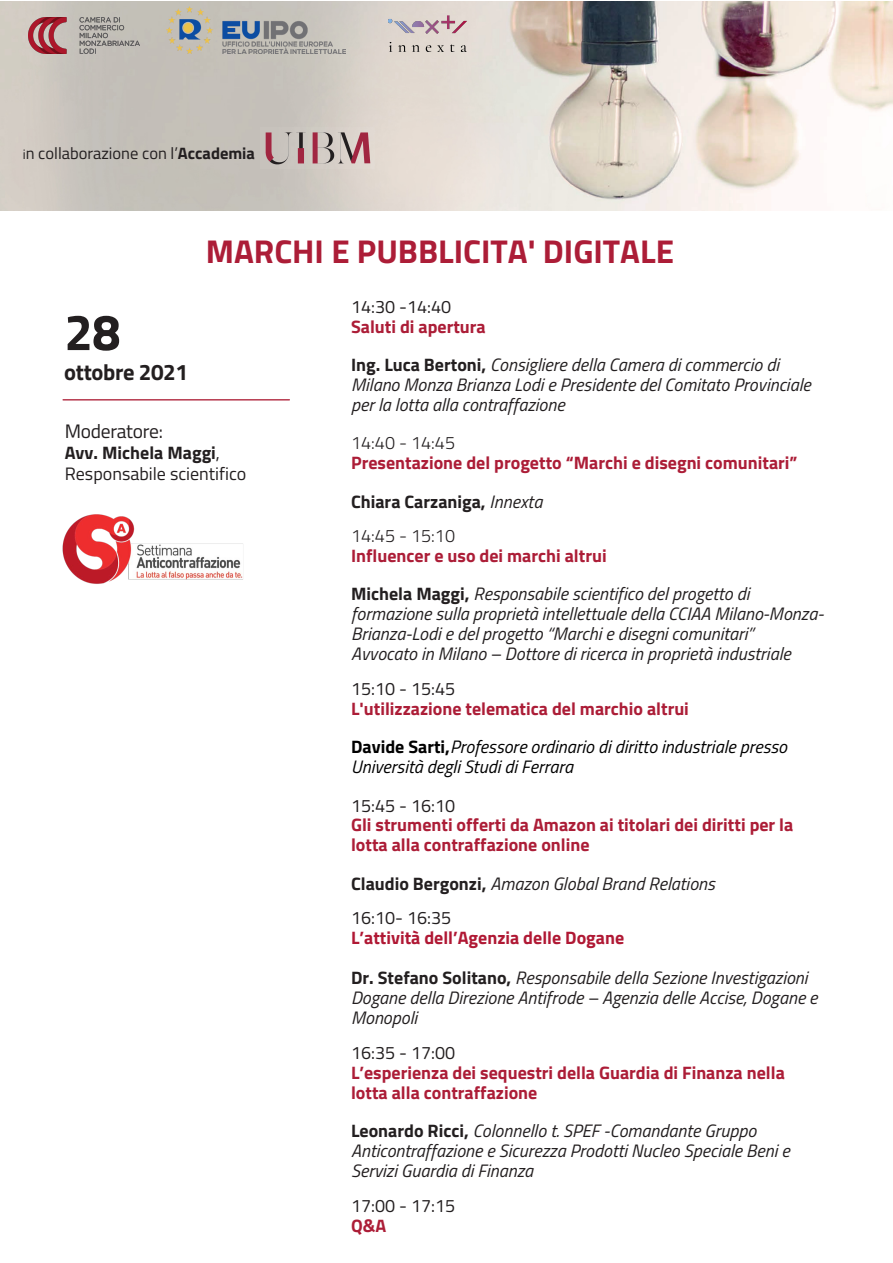
<style>
.page{position:relative;width:893px;height:1263px;background:#fff}
.page>*{position:absolute;margin:0;border:0;box-sizing:border-box;transform-origin:0 0}
.t1{font:700 51px "Titillium Web";color:#231f20}
.t2{font:700 33px "Titillium Web";color:#ac1d37}
.t3{font:700 22.5px "Titillium Web";letter-spacing:-.015em;color:#231f20}
.t4{font:19.5px "Titillium Web";letter-spacing:-.015em;color:#231f20}
.t5{font:italic 18px/19.8px "Titillium Web";color:#231f20}
.t6{font:700 18px/19.8px "Titillium Web";color:#ac1d37}
.t7{font:italic 18px/38.4px "Titillium Web";color:#000}
.t8{font:18px/21.1px "Titillium Web";color:#231f20}
.t9{font:700 18px "Titillium Web";color:#b01834}
.t10{font:300 18px "Titillium Web";color:#231f20}
.t11{font:16.5px "Titillium Web";color:#231f20}
.s1{font-size:13.5px}
.s2{font-weight:700}
.s3{font-weight:700;font-style:normal;color:#ac1d37}
.s4{font-weight:700;font-style:normal}
.s5{color:#231f20}
.s6{font-weight:400;font-style:italic;color:#231f20}
.s7{font-style:normal}
</style>
<div class="page">
<hr style="left:63px;top:399px;width:226px;height:1px;background:#ac1c35">
<img style="left:0;top:2px;width:893px;height:209px">
<img style="left:260px;top:127px;width:115px;height:42px">
<img style="left:167px;top:6px;width:179px;height:47px">
<img style="left:29px;top:18px;width:110px;height:36px">
<img style="left:62px;top:514px;width:181px;height:70px">
<img style="left:375px;top:7px;width:106px;height:58px">
<p class="t11" style="left:23px;top:141px;width:234px"><span class="s1">i</span>n collaborazione con l’<span class="s2">Accademia</span></p>
<h2 class="t2" style="left:206px;top:226px;width:470px">MARCHI E PUBBLICITA' DIGITALE</h2>
<h1 class="t1" style="left:64px;top:293px;width:58px">28</h1>
<p class="t3" style="left:64px;top:355px;width:125px">ottobre 2021</p>
<p class="t4" style="left:65px;top:417px;width:100px">Moderatore:</p>
<p class="t8" style="left:65px;top:441px;width:183px"><span class="s2">Avv. Michela Maggi</span>,<br>Responsabile scientifico</p>
<p class="t8" style="left:351px;top:295px;width:102px">14:30 -14:40</p>
<p class="t5" style="left:351px;top:306px;width:430px;line-height:38.4px"><span class="s3">Saluti di apertura<br></span><span class="s4">Ing. Luca Bertoni,</span> Consigliere della Camera di commercio di</p>
<p class="t5" style="left:351px;top:374px;width:461px">Milano Monza Brianza Lodi e Presidente del Comitato Provinciale per la lotta alla contraffazione</p>
<p class="t10" style="left:351px;top:430px;width:106px">14:40 - 14:45</p>
<p class="t6" style="left:351px;top:443px;width:448px;line-height:38.4px">Presentazione del progetto “Marchi e disegni comunitari”<br><span class="s5">Chiara Carzaniga,</span> <span class="s6">Innexta</span></p>
<p class="t10" style="left:351px;top:523px;width:106px">14:45 - 15:10</p>
<p class="t5" style="left:351px;top:535px;width:400px;line-height:38.4px"><span class="s3">Influencer e uso dei marchi altrui<br></span><span class="s4">Michela Maggi,</span> Responsabile scientifico del progetto di</p>
<p class="t5" style="left:351px;top:603px;width:472px">formazione sulla proprietà intellettuale della CCIAA Milano-Monza-<br>Brianza-Lodi e del progetto “Marchi e disegni comunitari”<br>Avvocato in Milano – Dottore di ricerca in proprietà industriale</p>
<p class="t8" style="left:351px;top:677px;width:106px">15:10 - 15:45</p>
<p class="t7" style="left:351px;top:688px;width:438px"><span class="s3">L'utilizzazione telematica del marchio altrui<br></span><span class="s4">Davide Sarti,</span>Professore ordinario di diritto industriale presso</p>
<p class="t7" style="left:351px;top:747px;width:223px">Università degli Studi di Ferrara</p>
<p class="t8" style="left:351px;top:794px;width:106px">15:45 - 16:10</p>
<p class="t6" style="left:351px;top:814px;width:444px">Gli strumenti offerti da Amazon ai titolari dei diritti per la lotta alla contraffazione online</p>
<p class="t5" style="left:351px;top:865px;width:365px;line-height:34.5px"><span class="s4">Claudio Bergonzi,</span> Amazon Global Brand Relations<br><span class="s7">16:10- 16:35</span></p>
<p class="t9" style="left:351px;top:924px;width:275px">L’attività dell’Agenzia delle Dogane</p>
<p class="t5" style="left:351px;top:967px;width:468px"><span class="s4">Dr. Stefano Solitano,</span> Responsabile della Sezione Investigazioni<br>Dogane della Direzione Antifrode – Agenzia delle Accise, Dogane e<br>Monopoli</p>
<p class="t8" style="left:351px;top:1042px;width:106px">16:35 - 17:00</p>
<p class="t6" style="left:351px;top:1062px;width:435px">L’esperienza dei sequestri della Guardia di Finanza nella lotta alla contraffazione</p>
<p class="t5" style="left:351px;top:1120px;width:440px"><span class="s4">Leonardo Ricci,</span> Colonnello t. SPEF -Comandante Gruppo<br>Anticontraffazione e Sicurezza Prodotti Nucleo Speciale Beni e<br>Servizi Guardia di Finanza</p>
<p class="t8" style="left:351px;top:1195px;width:106px">17:00 - 17:15</p>
<p class="t6" style="left:351px;top:1215px;width:37px">Q&amp;A</p>
</div>
